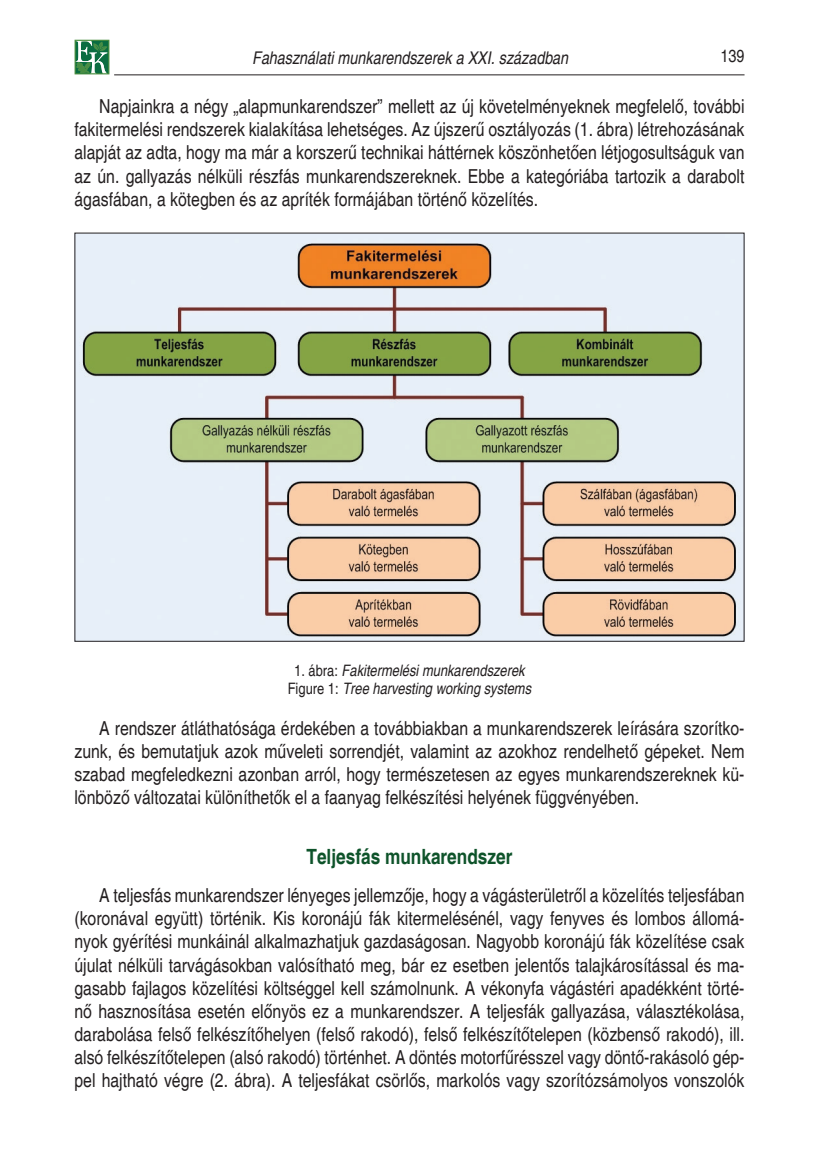
<style>
.page{position:relative;width:819px;height:1166px;background:#fff}
.page>*{position:absolute;margin:0;border:0;box-sizing:border-box;transform-origin:0 0}
.t1{font:700 condensed 21px "Helvetica";color:#0e532a}
.t2{font:condensed 19.25px/23.1px "Helvetica";color:#231f20;text-align:justify}
.t3{font:italic condensed 17.5px "Helvetica";color:#231f20}
.t4{font:condensed 17.5px "Helvetica";color:#231f20}
.t5{font:italic condensed 15.75px/18.9px "Helvetica";color:#231f20;text-align:center}
.s1{font-style:normal}
</style>
<div class="page">
<hr style="left:114px;top:74px;width:630px;height:1px;background:#231f20">
<div style="left:75px;top:40px;width:34px;height:34px;border:2px solid #4a8e40"></div>
<svg style="left:76px;top:41px;width:32px;height:32px"></svg>
<img style="left:76px;top:235px;width:666px;height:405px">
<p class="t3" style="left:252px;top:47px;width:317px">Fahasználati munkarendszerek a XXI. században</p>
<p class="t4" style="left:720px;top:46px;width:25px">139</p>
<p class="t2" style="left:74px;top:95px;width:671px;text-indent:25px">Napjainkra a négy „alapmunkarendszer” mellett az új követelményeknek megfelelő, további fakitermelési rendszerek kialakítása lehetséges. Az újszerű osztályozás (1. ábra) létrehozásának alapját az adta, hogy ma már a korszerű technikai háttérnek köszönhetően létjogosultságuk van az ún. gallyazás nélküli részfás munkarendszereknek. Ebbe a kategóriába tartozik a darabolt ágasfában, a kötegben és az apríték formájában történő közelítés.</p>
<p class="t5" style="left:288px;top:660px;width:245px"><span class="s1">1. ábra:</span> Fakitermelési munkarendszerek<br><span class="s1">Figure 1:</span> Tree harvesting working systems</p>
<p class="t2" style="left:74px;top:716px;width:671px;text-indent:25px">A rendszer átláthatósága érdekében a továbbiakban a munkarendszerek leírására szorítko&shy;zunk, és bemutatjuk azok műveleti sorrendjét, valamint az azokhoz rendelhető gépeket. Nem szabad megfeledkezni azonban arról, hogy természetesen az egyes munkarendszereknek kü&shy;lönböző változatai különíthetők el a faanyag felkészítési helyének függvényében.</p>
<p class="t1" style="left:306px;top:844px;width:207px">Teljesfás munkarendszer</p>
<p class="t2" style="left:74px;top:884px;width:671px;text-indent:25px">A teljesfás munkarendszer lényeges jellemzője, hogy a vágásterületről a közelítés teljesfában (koronával együtt) történik. Kis koronájú fák kitermelésénél, vagy fenyves és lombos állomá&shy;nyok gyérítési munkáinál alkalmazhatjuk gazdaságosan. Nagyobb koronájú fák közelítése csak újulat nélküli tarvágásokban valósítható meg, bár ez esetben jelentős talajkárosítással és ma&shy;gasabb fajlagos közelítési költséggel kell számolnunk. A vékonyfa vágástéri apadékként törté&shy;nő hasznosítása esetén előnyös ez a munkarendszer. A teljesfák gallyazása, választékolása, darabolása felső felkészítőhelyen (felső rakodó), felső felkészítőtelepen (közbenső rakodó), ill. alsó felkészítőtelepen (alsó rakodó) történhet. A döntés motorfűrésszel vagy döntő-rakásoló gép&shy;pel hajtható végre (2. ábra). A teljesfákat csörlős, markolós vagy szorítózsámolyos vonszolók</p>
</div>
